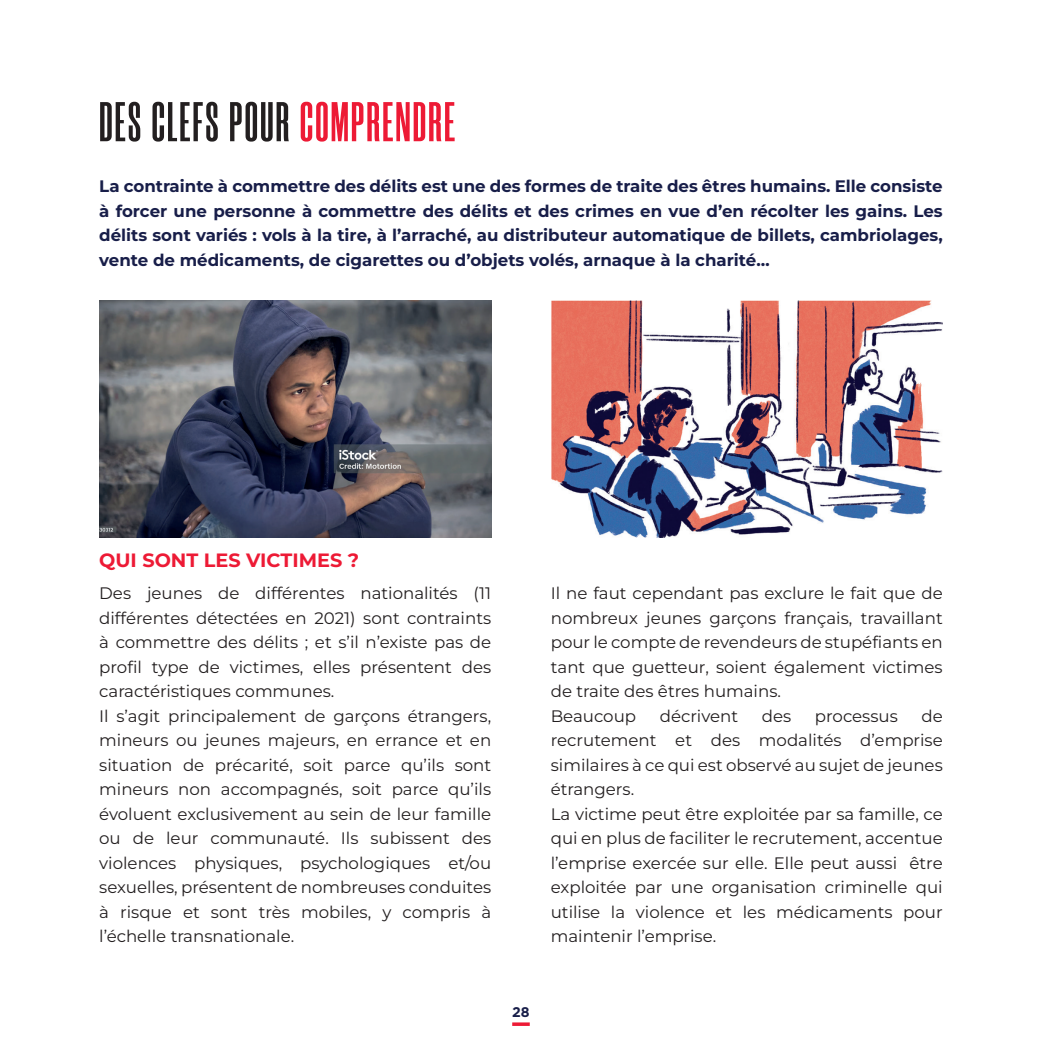
<style>
.page{position:relative;width:1042px;height:1042px;background:#fff}
.page>*{position:absolute;margin:0;border:0;box-sizing:border-box;transform-origin:0 0}
.t1{font:700 56px "Morganite";letter-spacing:.04em;color:#231f20}
.t2{font:700 19.25px "Montserrat";color:#ed1a35}
.t3{font:16.62px/24.5px "Montserrat";color:#231f20}
.t4{font:700 16.62px/24.5px "Montserrat";color:#181e49;text-align:justify}
.t5{font:700 14px "Gotham";color:#181e49}
.s1{color:#ed1a35}
</style>
<div class="page">
<svg style="left:512px;top:1022px;width:18px;height:4px"></svg>
<img style="left:551px;top:301px;width:392px;height:237px">
<img style="left:99px;top:301px;width:392px;height:237px">
<h1 class="t1" style="left:99px;top:93px;width:357px">DES CLEFS POUR <span class="s1">COMPRENDRE</span></h1>
<p class="t4" style="left:99px;top:174px;width:845px">La contrainte à commettre des délits est une des formes de traite des êtres humains. Elle consiste à forcer une personne à commettre des délits et des crimes en vue d’en récolter les gains. Les délits sont variés : vols à la tire, à l’arraché, au distributeur automatique de billets, cambriolages, vente de médicaments, de cigarettes ou d’objets volés, arnaque à la charité…</p>
<p class="t2" style="left:99px;top:548px;width:261px">QUI SONT LES VICTIMES ?</p>
<p class="t3" style="left:99px;top:580px;width:393px">Des jeunes de différentes nationalités (11 différentes détectées en 2021) sont contraints à commettre des délits ; et s’il n’existe pas de profil type de victimes, elles présentent des caractéristiques communes.<br>Il s’agit principalement de garçons étrangers, mineurs ou jeunes majeurs, en errance et en situation de précarité, soit parce qu’ils sont mineurs non accompagnés, soit parce qu’ils évoluent exclusivement au sein de leur famille ou de leur communauté. Ils subissent des violences physiques, psychologiques et/ou sexuelles, présentent de nombreuses conduites à risque et sont très mobiles, y compris à l’échelle transnationale.</p>
<p class="t3" style="left:551px;top:580px;width:393px">Il ne faut cependant pas exclure le fait que de nombreux jeunes garçons français, travaillant pour le compte de revendeurs de stupéfiants en tant que guetteur, soient également victimes de traite des êtres humains.<br>Beaucoup</p>
<p class="t3" style="left:551px;top:703px;width:393px;text-indent:371px">de recrutement et des modalités d’emprise similaires à ce qui est observé au sujet de jeunes étrangers.<br>La victime peut être exploitée par sa famille, ce qui en plus de faciliter le recrutement, accentue l’emprise exercée sur elle. Elle peut aussi être exploitée par une organisation criminelle qui utilise la violence et les médicaments pour maintenir l’emprise.</p>
<p class="t3" style="left:660px;top:703px;width:80px">décrivent</p>
<p class="t3" style="left:762px;top:703px;width:31px">des</p>
<p class="t3" style="left:815px;top:703px;width:84px">processus</p>
<p class="t5" style="left:512px;top:1003px;width:19px">28</p>
</div>
